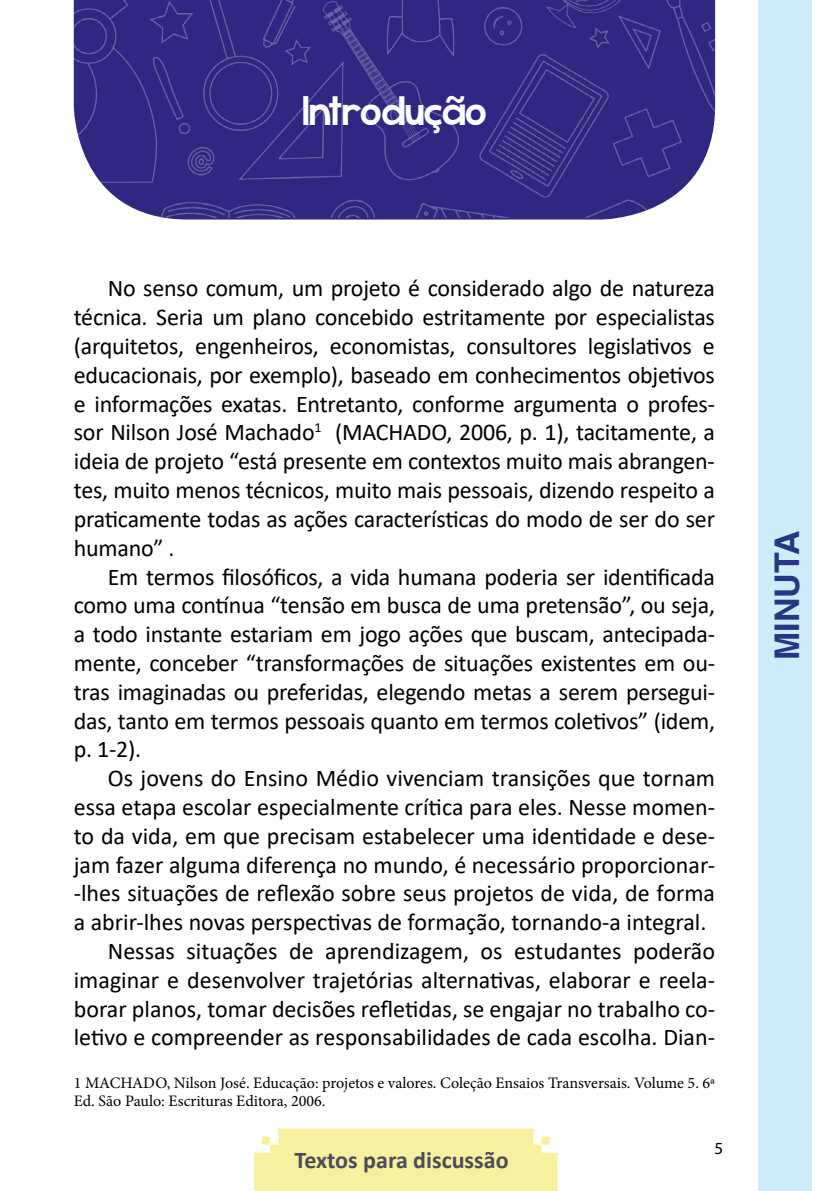
<style>
.page{position:relative;width:840px;height:1191px;background:#fff}
.page>*{position:absolute;margin:0;border:0;box-sizing:border-box;transform-origin:0 0}
.t1{font:42px "KG Whatthe Teacher Wants";color:#fff}
.t2{font:700 34px "Helvetica LT";color:#273583}
.t3{font:24px/28.8px "Calibri";color:#000;text-align:justify}
.t4{font:700 24px "Calibri";color:#22224c}
.t5{font:17px "Myriad Pro";color:#000}
.t6{font:16px/18px "Minion Pro";color:#000}
</style>
<div class="page">
<div style="left:757px;top:0;width:54px;height:1191px;background:#cdecf9"></div>
<div style="left:254px;top:1128px;width:303px;height:63px;background:#f5f19e"></div>
<img style="left:73px;top:0;width:642px;height:218px">
<h1 class="t1" style="left:303px;top:85px;width:184px">Introdução</h1>
<p class="t3" style="left:74px;top:273px;width:642px;text-indent:34px">No senso comum, um projeto é considerado algo de natureza técnica. Seria um plano concebido estritamente por especialistas (arquitetos, engenheiros, economistas, consultores legislativos e educacionais, por exemplo), baseado em conhecimentos objetivos e informações exatas. Entretanto, conforme argumenta o profes&shy;sor Nilson José Machado<sup>1</sup> (MACHADO, 2006, p. 1), tacitamente, a ideia de projeto “está presente em contextos muito mais abrangen&shy;tes, muito menos técnicos, muito mais pessoais, dizendo respeito a praticamente todas as ações características do modo de ser do ser humano” .</p>
<p class="t3" style="left:74px;top:561px;width:642px;text-indent:34px">Em termos filosóficos, a vida humana poderia ser identificada como uma contínua “tensão em busca de uma pretensão”, ou seja, a todo instante estariam em jogo ações que buscam, antecipada&shy;mente, conceber “transformações de situações existentes em ou&shy;tras imaginadas ou preferidas, elegendo metas a serem persegui&shy;das, tanto em termos pessoais quanto em termos coletivos” (idem, p. 1-2).</p>
<p class="t3" style="left:108px;top:763px;width:608px">Os jovens do Ensino Médio vivenciam transições que tornam</p>
<p class="t3" style="left:74px;top:792px;width:642px">essa etapa escolar especialmente crítica para eles. Nesse momen-</p>
<p class="t3" style="left:74px;top:821px;width:642px">to da vida, em que precisam estabelecer uma identidade e dese-</p>
<p class="t3" style="left:74px;top:849px;width:642px">jam fazer alguma diferença no mundo, é necessário proporcionar-</p>
<p class="t3" style="left:74px;top:878px;width:642px">-lhes situações de reflexão sobre seus projetos de vida, de forma</p>
<p class="t3" style="left:74px;top:907px;width:633px">a abrir-lhes novas perspectivas de formação, tornando-a integral.</p>
<p class="t3" style="left:108px;top:936px;width:608px">Nessas situações de aprendizagem, os estudantes poderão</p>
<p class="t3" style="left:74px;top:965px;width:642px">imaginar e desenvolver trajetórias alternativas, elaborar e reela-</p>
<p class="t3" style="left:74px;top:993px;width:642px">borar planos, tomar decisões refletidas, se engajar no trabalho co-</p>
<p class="t3" style="left:74px;top:1022px;width:642px">letivo e compreender as responsabilidades de cada escolha. Dian-</p>
<p class="t6" style="left:74px;top:1073px;width:642px">1 MACHADO, Nilson José. Educação: projetos e valores. Coleção Ensaios Transversais. Volume 5. 6ª<br>Ed. São Paulo: Escrituras Editora, 2006.</p>
<p class="t4" style="left:294px;top:1143px;width:215px">Textos para discussão</p>
<p class="t5" style="left:714px;top:1138px;width:10px">5</p>
<h2 class="t2" style="left:765px;top:660px;width:131px;rotate:-90deg">MINUTA</h2>
</div>
